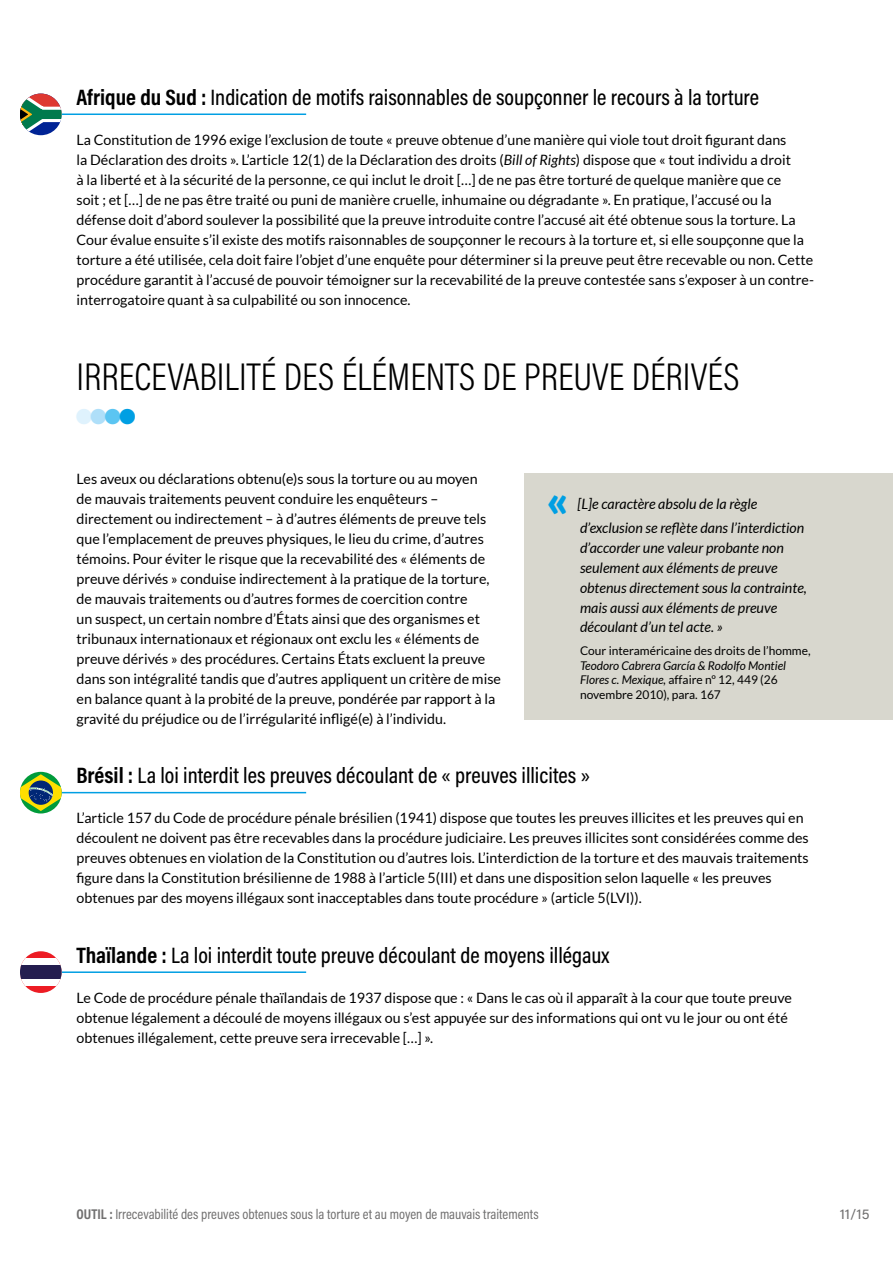
<style>
.page{position:relative;width:893px;height:1263px;background:#fff}
.page>*{position:absolute;margin:0;border:0;box-sizing:border-box;transform-origin:0 0}
.t1{font:900 45px "Lato";color:#009fe3}
.t2{font:300 39px "Acumin Pro Cond";color:#000}
.t3{font:500 22.5px "Acumin Pro Cond";color:#000}
.t4{font:14.25px/20px "Lato";color:#000}
.t5{font:italic 14.25px/20px "Lato";color:#000}
.t6{font:14.25px "Acumin Pro Cond";color:#706f6f}
.t7{font:14.25px "Acumin Pro";color:#706f6f}
.t8{font:italic 12px/14.4px "Lato";color:#000}
.t9{font:12px "Lato";color:#000}
.s1{font-weight:700}
.s2{font-style:italic}
.s3{font-style:normal}
</style>
<div class="page">
<hr style="left:47px;top:113px;width:259px;height:2px;background:#009fe3">
<hr style="left:47px;top:792px;width:259px;height:1px;background:#009fe3">
<hr style="left:47px;top:971px;width:259px;height:2px;background:#009fe3">
<div style="left:525px;top:473px;width:368px;height:247px;background:#d8d7ce"></div>
<div style="left:20px;top:951px;width:42px;height:42px;background:#ed1c24;border-radius:21px"></div>
<svg style="left:21px;top:958px;width:40px;height:28px"></svg>
<div style="left:20px;top:965px;width:42px;height:14px;background:#241d4f"></div>
<div style="left:20px;top:772px;width:42px;height:41px;background:#009b3a;border-radius:21px"></div>
<svg style="left:20px;top:774px;width:42px;height:37px"></svg>
<svg style="left:20px;top:94px;width:42px;height:41px"></svg>
<h3 class="t3" style="left:77px;top:83px;width:684px"><span class="s1">Afrique du Sud :</span> Indication de motifs raisonnables de soupçonner le recours à la torture</h3>
<p class="t4" style="left:77px;top:130px;width:739px">La Constitution de 1996 exige l’exclusion de toute « preuve obtenue d’une manière qui viole tout droit figurant dans<br>la Déclaration des droits ». L’article 12(1) de la Déclaration des droits (<span class="s2">Bill of Rights</span>) dispose que « tout individu a droit<br>à la liberté et à la sécurité de la personne, ce qui inclut le droit […] de ne pas être torturé de quelque manière que ce<br>soit ; et […] de ne pas être traité ou puni de manière cruelle, inhumaine ou dégradante ». En pratique, l’accusé ou la défense doit d’abord soulever la possibilité que la preuve introduite contre l’accusé ait été obtenue sous la torture. La Cour évalue ensuite s’il existe des motifs raisonnables de soupçonner le recours à la torture et, si elle soupçonne que la torture a été utilisée, cela doit faire l’objet d’une enquête pour déterminer si la preuve peut être recevable ou non. Cette procédure garantit à l’accusé de pouvoir témoigner sur la recevabilité de la preuve contestée sans s’exposer à un contre&shy;interrogatoire quant à sa culpabilité ou son innocence.</p>
<h2 class="t2" style="left:77px;top:352px;width:665px">IRRECEVABILITÉ DES ÉLÉMENTS DE PREUVE DÉRIVÉS</h2>
<p class="t4" style="left:77px;top:469px;width:426px">Les aveux ou déclarations obtenu(e)s sous la torture ou au moyen<br>de mauvais traitements peuvent conduire les enquêteurs – directement ou indirectement – à d’autres éléments de preuve tels que l’emplacement de preuves physiques, le lieu du crime, d’autres témoins. Pour éviter le risque que la recevabilité des « éléments de preuve dérivés » conduise indirectement à la pratique de la torture, de mauvais traitements ou d’autres formes de coercition contre<br>un suspect, un certain nombre d’États ainsi que des organismes et tribunaux internationaux et régionaux ont exclu les « éléments de preuve dérivés » des procédures. Certains États excluent la preuve dans son intégralité tandis que d’autres appliquent un critère de mise en balance quant à la probité de la preuve, pondérée par rapport à la gravité du préjudice ou de l’irrégularité infligé(e) à l’individu.</p>
<h1 class="t1" style="left:546px;top:474px;width:24px">«</h1>
<p class="t5" style="left:577px;top:493px;width:228px;line-height:23.4px">[L]e caractère absolu de la règle d’exclusion se reflète dans l’interdiction</p>
<p class="t5" style="left:580px;top:538px;width:228px">d’accorder une valeur probante non seulement aux éléments de preuve obtenus directement sous la contrainte, mais aussi aux éléments de preuve découlant d’un tel acte. »</p>
<p class="t9" style="left:580px;top:644px;width:232px">Cour interaméricaine des droits de l’homme,</p>
<p class="t8" style="left:580px;top:658px;width:208px">Teodoro Cabrera García &amp; Rodolfo Montiel<br>Flores c. Mexique, <span class="s3">affaire nº 12, 449 (26 novembre 2010), para. 167</span></p>
<h3 class="t3" style="left:77px;top:761px;width:515px"><span class="s1">Brésil :</span> La loi interdit les preuves découlant de « preuves illicites »</h3>
<p class="t4" style="left:77px;top:808px;width:734px">L’article 157 du Code de procédure pénale brésilien (1941) dispose que toutes les preuves illicites et les preuves qui en découlent ne doivent pas être recevables dans la procédure judiciaire. Les preuves illicites sont considérées comme des preuves obtenues en violation de la Constitution ou d’autres lois. L’interdiction de la torture et des mauvais traitements figure dans la Constitution brésilienne de 1988 à l’article 5(III) et dans une disposition selon laquelle « les preuves obtenues par des moyens illégaux sont inacceptables dans toute procédure » (article 5(LVI)).</p>
<h3 class="t3" style="left:77px;top:940px;width:534px"><span class="s1">Thaïlande :</span> La loi interdit toute preuve découlant de moyens illégaux</h3>
<p class="t4" style="left:77px;top:988px;width:717px">Le Code de procédure pénale thaïlandais de 1937 dispose que : « Dans le cas où il apparaît à la cour que toute preuve obtenue légalement a découlé de moyens illégaux ou s’est appuyée sur des informations qui ont vu le jour ou ont été obtenues illégalement, cette preuve sera irrecevable […] ».</p>
<p class="t6" style="left:77px;top:1205px;width:464px"><span class="s1">OUTIL :</span> Irrecevabilité des preuves obtenues sous la torture et au moyen de mauvais traitements</p>
<p class="t7" style="left:840px;top:1204px;width:31px">11/15</p>
</div>
